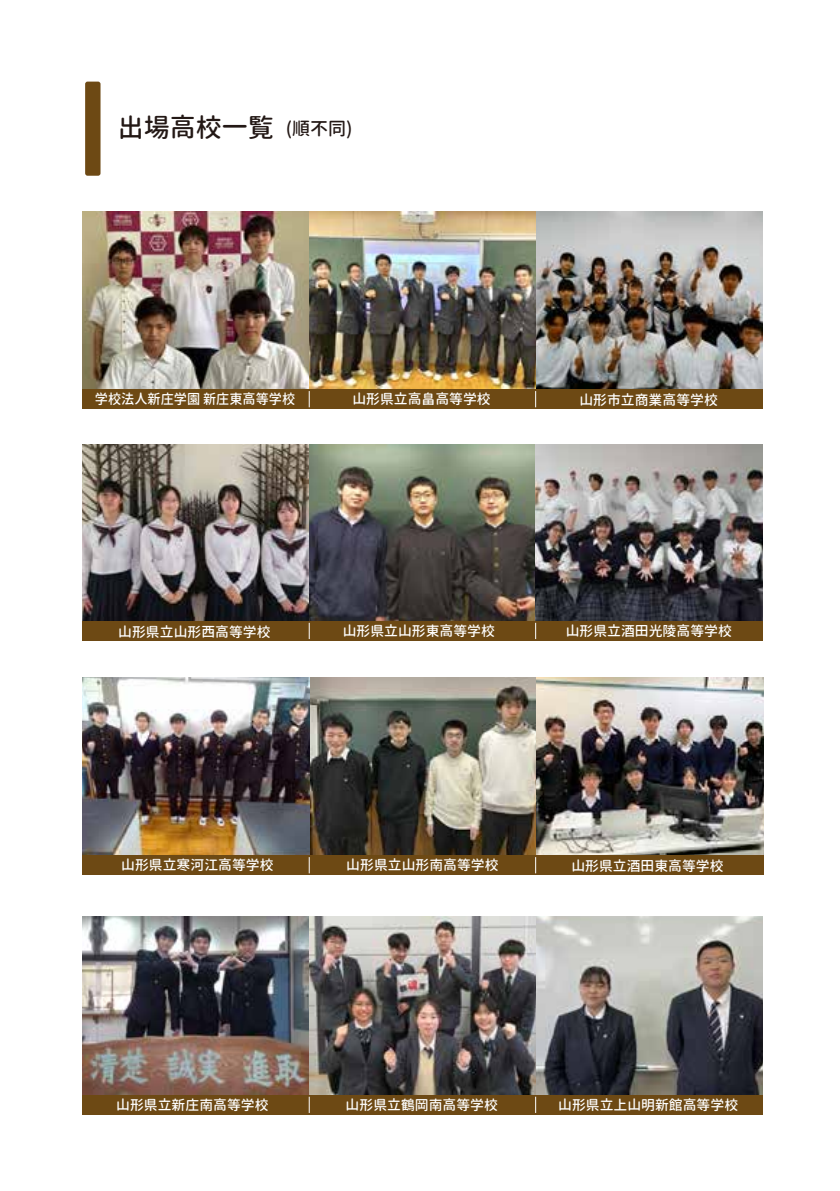
<style>
.page{position:relative;width:840px;height:1191px;background:#fff}
.page>*{position:absolute;margin:0;border:0;box-sizing:border-box;transform-origin:0 0}
.t1{font:26px "Gen Jyuu Gothic P Medium";color:#231815}
.t2{font:13.8px "Gen Jyuu Gothic P Medium";color:#fff}
.t3{font:13.8px "Gen Jyuu Gothic P Medium";color:#fff;scale:.95 1}
.s1{font-size:18px}
</style>
<div class="page">
<img style="left:82px;top:211px;width:680px;height:178px">
<div style="left:85px;top:82px;width:15px;height:94px;background:#6d4914;border-radius:2px"></div>
<img style="left:82px;top:445px;width:680px;height:176px">
<div style="left:82px;top:389px;width:680px;height:19px;background:#6d4914"></div>
<div style="left:82px;top:621px;width:680px;height:20px;background:#6d4914"></div>
<img style="left:82px;top:677px;width:681px;height:177px">
<div style="left:82px;top:854px;width:681px;height:20px;background:#6d4914"></div>
<img style="left:82px;top:916px;width:680px;height:178px">
<div style="left:82px;top:1095px;width:680px;height:19px;background:#6d4914"></div>
<svg style="left:309px;top:391px;width:1px;height:16px"></svg>
<svg style="left:535px;top:391px;width:1px;height:16px"></svg>
<svg style="left:309px;top:623px;width:1px;height:16px"></svg>
<svg style="left:535px;top:623px;width:1px;height:16px"></svg>
<svg style="left:309px;top:857px;width:1px;height:16px"></svg>
<svg style="left:535px;top:857px;width:1px;height:16px"></svg>
<svg style="left:309px;top:1096px;width:1px;height:16px"></svg>
<svg style="left:535px;top:1096px;width:1px;height:16px"></svg>
<h1 class="t1" style="left:118px;top:109px;width:236px">出場高校一覧 <span class="s1">(順不同)</span></h1>
<p class="t3" style="left:95px;top:389px;width:212px">学校法人新庄学園 新庄東高等学校</p>
<p class="t2" style="left:352px;top:389px;width:140px">山形県立高畠高等学校</p>
<p class="t2" style="left:579px;top:389px;width:140px">山形市立商業高等学校</p>
<p class="t2" style="left:118px;top:621px;width:154px">山形県立山形西高等学校</p>
<p class="t2" style="left:342px;top:621px;width:154px">山形県立山形東高等学校</p>
<p class="t2" style="left:565px;top:621px;width:167px">山形県立酒田光陵高等学校</p>
<p class="t2" style="left:121px;top:854px;width:154px">山形県立寒河江高等学校</p>
<p class="t2" style="left:346px;top:854px;width:154px">山形県立山形南高等学校</p>
<p class="t2" style="left:571px;top:856px;width:154px">山形県立酒田東高等学校</p>
<p class="t2" style="left:116px;top:1095px;width:154px">山形県立新庄南高等学校</p>
<p class="t2" style="left:345px;top:1095px;width:154px">山形県立鶴岡南高等学校</p>
<p class="t2" style="left:558px;top:1095px;width:181px">山形県立上山明新館高等学校</p>
</div>
